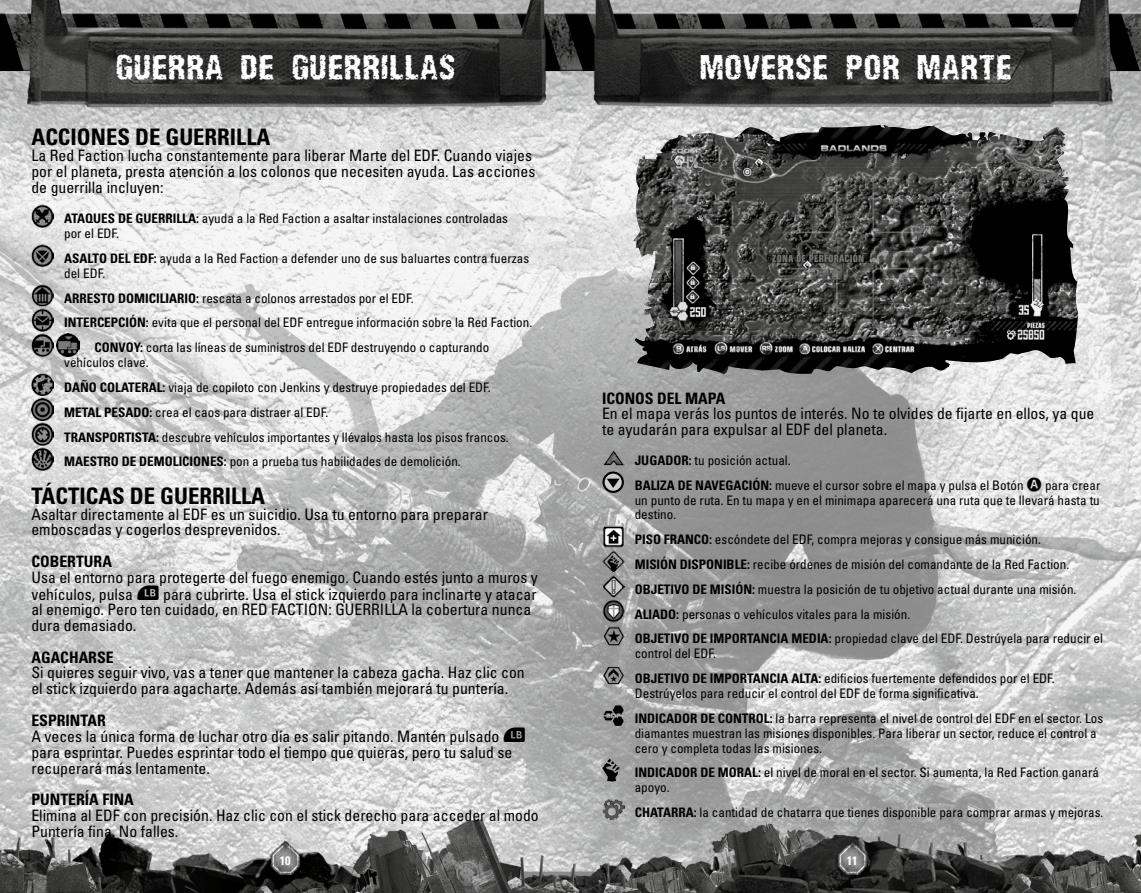
<style>
.page{position:relative;width:1141px;height:893px;background:#fff}
.page>*{position:absolute;margin:0;border:0;box-sizing:border-box;transform-origin:0 0}
.t1{font:33.25px "Foundation Foundation";color:#fff}
.t2{font:700 condensed 22.75px "Univers LT Std";color:#000}
.t3{font:condensed 15.75px/15.8px "Univers LT Std";color:#000}
.t4{font:700 condensed 15.75px "Univers LT Std";color:#000}
.t5{font:condensed 13.12px/24.8px "Univers LT Std";color:#000}
.t6{font:700 condensed 12.25px "Univers LT Std";color:#fff}
.s1{font-weight:700}
</style>
<div class="page">
<img style="left:0;top:0;width:1141px;height:893px">
<img style="left:267px;top:839px;width:36px;height:41px">
<img style="left:834px;top:839px;width:36px;height:41px">
<img style="left:31px;top:205px;width:23px;height:22px">
<img style="left:31px;top:244px;width:23px;height:23px">
<img style="left:31px;top:284px;width:23px;height:22px">
<img style="left:31px;top:309px;width:23px;height:22px">
<img style="left:31px;top:334px;width:23px;height:22px">
<img style="left:57px;top:334px;width:22px;height:22px">
<img style="left:31px;top:373px;width:23px;height:23px">
<img style="left:31px;top:398px;width:23px;height:22px">
<img style="left:31px;top:423px;width:23px;height:22px">
<img style="left:31px;top:448px;width:23px;height:22px">
<img style="left:633px;top:125px;width:445px;height:249px">
<img style="left:602px;top:446px;width:22px;height:23px">
<svg style="left:602px;top:471px;width:22px;height:22px"></svg>
<svg style="left:605px;top:474px;width:17px;height:17px"></svg>
<svg style="left:607px;top:479px;width:13px;height:9px"></svg>
<img style="left:602px;top:526px;width:22px;height:22px">
<img style="left:602px;top:550px;width:22px;height:23px">
<img style="left:602px;top:575px;width:22px;height:23px">
<img style="left:602px;top:600px;width:22px;height:22px">
<img style="left:602px;top:625px;width:22px;height:22px">
<img style="left:602px;top:664px;width:22px;height:23px">
<img style="left:602px;top:704px;width:22px;height:22px">
<img style="left:602px;top:758px;width:17px;height:23px">
<img style="left:602px;top:798px;width:22px;height:23px">
<svg style="left:137px;top:585px;width:22px;height:14px"></svg>
<svg style="left:504px;top:728px;width:21px;height:14px"></svg>
<svg style="left:1027px;top:477px;width:14px;height:14px"></svg>
<h1 class="t1" style="left:115px;top:46px;width:342px">GUERRA DE GUERRILLAS</h1>
<h2 class="t2" style="left:31px;top:123px;width:240px">ACCIONES DE GUERRILLA</h2>
<p class="t3" style="left:31px;top:147px;width:505px">La Red Faction lucha constantemente para liberar Marte del EDF. Cuando viajes por el planeta, presta atención a los colonos que necesiten ayuda. Las acciones de guerrilla incluyen:</p>
<p class="t5" style="left:64px;top:211px;width:445px;line-height:14.9px"><span class="s1">ATAQUES DE GUERRILLA:</span> ayuda a la Red Faction a asaltar instalaciones controladas por el EDF.</p>
<p class="t5" style="left:64px;top:251px;width:467px;line-height:14.9px"><span class="s1">ASALTO DEL EDF:</span> ayuda a la Red Faction a defender uno de sus baluartes contra fuerzas del EDF.</p>
<p class="t5" style="left:64px;top:285px;width:351px"><span class="s1">ARRESTO DOMICILIARIO:</span> rescata a colonos arrestados por el EDF.</p>
<p class="t5" style="left:64px;top:310px;width:470px"><span class="s1">INTERCEPCIÓN:</span> evita que el personal del EDF entregue información sobre la Red Faction.</p>
<p class="t5" style="left:94px;top:335px;width:396px"><span class="s1">CONVOY:</span> corta las líneas de suministros del EDF destruyendo o capturando</p>
<p class="t5" style="left:64px;top:350px;width:446px">vehículos clave.<br><span class="s1">DAÑO COLATERAL:</span> viaja de copiloto con Jenkins y destruye propiedades del EDF.<br><span class="s1">METAL PESADO:</span> crea el caos para distraer al EDF.<br><span class="s1">TRANSPORTISTA:</span> descubre vehículos importantes y llévalos hasta los pisos francos.<br><span class="s1">MAESTRO DE DEMOLICIONES:</span> pon a prueba tus habilidades de demolición.</p>
<h2 class="t2" style="left:31px;top:482px;width:235px">TÁCTICAS DE GUERRILLA</h2>
<p class="t3" style="left:31px;top:506px;width:458px">Asaltar directamente al EDF es un suicidio. Usa tu entorno para preparar emboscadas y cogerlos desprevenidos.</p>
<p class="t4" style="left:31px;top:552px;width:82px">COBERTURA</p>
<p class="t3" style="left:31px;top:568px;width:508px;line-height:16.8px">Usa el entorno para protegerte del fuego enemigo. Cuando estés junto a muros y vehículos, pulsa</p>
<p class="t3" style="left:31px;top:586px;width:507px;text-indent:132px">para cubrirte. Usa el stick izquierdo para inclinarte y atacar al enemigo. Pero ten cuidado, en RED FACTION: GUERRILLA la cobertura nunca dura demasiado.</p>
<p class="t4" style="left:31px;top:647px;width:84px">AGACHARSE</p>
<p class="t3" style="left:31px;top:665px;width:495px">Si quieres seguir vivo, vas a tener que mantener la cabeza gacha. Haz clic con el stick izquierdo para agacharte. Además así también mejorará tu puntería.</p>
<p class="t4" style="left:31px;top:710px;width:76px">ESPRINTAR</p>
<p class="t3" style="left:31px;top:729px;width:482px">A veces la única forma de luchar otro día es salir pitando. Mantén pulsado para esprintar. Puedes esprintar todo el tiempo que quieras, pero tu salud se recuperará más lentamente.</p>
<p class="t4" style="left:31px;top:790px;width:104px">PUNTERÍA FINA</p>
<p class="t3" style="left:31px;top:807px;width:509px">Elimina al EDF con precisión. Haz clic con el stick derecho para acceder al modo<br>Puntería fina. No falles.</p>
<h1 class="t1" style="left:700px;top:46px;width:314px">MOVERSE POR MARTE</h1>
<p class="t4" style="left:602px;top:388px;width:125px">ICONOS DEL MAPA</p>
<p class="t3" style="left:602px;top:406px;width:494px">En el mapa verás los puntos de interés. No te olvides de fijarte en ellos, ya que te ayudarán para expulsar al EDF del planeta.</p>
<p class="t5" style="left:635px;top:448px;width:390px"><span class="s1">JUGADOR:</span> tu posición actual.<br><span class="s1">BALIZA DE NAVEGACIÓN:</span> mueve el cursor sobre el mapa y pulsa el Botón</p>
<p class="t5" style="left:635px;top:477px;width:467px;line-height:14.9px;text-align:justify;text-indent:410px">para crear un punto de ruta. En tu mapa y en el minimapa aparecerá una ruta que te llevará hasta tu destino.</p>
<p class="t5" style="left:635px;top:527px;width:470px"><span class="s1">PISO FRANCO:</span> escóndete del EDF, compra mejoras y consigue más munición.<br><span class="s1">MISIÓN DISPONIBLE:</span> recibe órdenes de misión del comandante de la Red Faction.<br><span class="s1">OBJETIVO DE MISIÓN:</span> muestra la posición de tu objetivo actual durante una misión.<br><span class="s1">ALIADO:</span> personas o vehículos vitales para la misión.<br><span class="s1">OBJETIVO DE IMPORTANCIA MEDIA:</span> propiedad clave del EDF. Destrúyela para reducir el</p>
<p class="t5" style="left:635px;top:641px;width:422px">control del EDF.<br><span class="s1">OBJETIVO DE IMPORTANCIA ALTA:</span> edificios fuertemente defendidos por el EDF.</p>
<p class="t5" style="left:635px;top:681px;width:470px">Destrúyelos para reducir el control del EDF de forma significativa.<br><span class="s1">INDICADOR DE CONTROL:</span> la barra representa el nivel de control del EDF en el sector. Los</p>
<p class="t5" style="left:635px;top:725px;width:463px;line-height:14.9px">diamantes muestran las misiones disponibles. Para liberar un sector, reduce el control a cero y completa todas las misiones.</p>
<p class="t5" style="left:635px;top:765px;width:466px;line-height:14.9px"><span class="s1">INDICADOR DE MORAL:</span> el nivel de moral en el sector. Si aumenta, la Red Faction ganará apoyo.</p>
<p class="t5" style="left:635px;top:800px;width:470px"><span class="s1">CHATARRA:</span> la cantidad de chatarra que tienes disponible para comprar armas y mejoras.</p>
<p class="t6" style="left:280px;top:853px;width:12px">10</p>
<p class="t6" style="left:847px;top:853px;width:12px">11</p>
</div>
